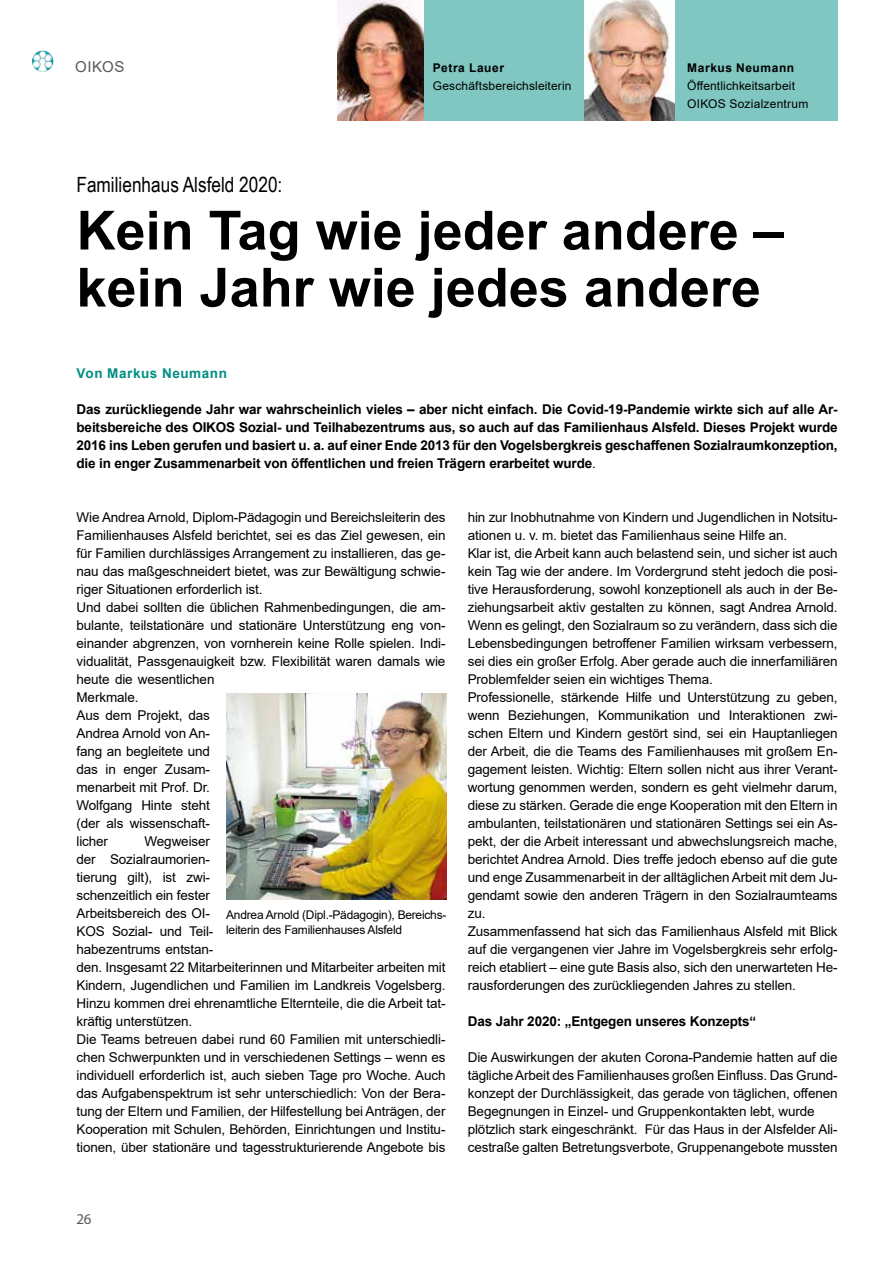
<style>
.page{position:relative;width:893px;height:1263px;background:#fff}
.page>*{position:absolute;margin:0;border:0;box-sizing:border-box;transform-origin:0 0}
.t1{font:700 54px/57px "Arial";color:#000}
.t2{font:21px "Arial Narrow";color:#000}
.t3{font:15px "Arial";letter-spacing:.035em;color:#58595b}
.t4{font:15px "Myriad Pro";color:#58595b}
.t5{font:13.5px/18px "Arial";letter-spacing:-.01em;color:#000}
.t6{font:700 13.5px/18px "Arial";letter-spacing:-.01em;color:#000;text-align:justify}
.t7{font:700 13.5px "Arial";letter-spacing:.045em;color:#008e84}
.t8{font:12px/15px "Arial";letter-spacing:-.01em;color:#000}
.t9{font:12px/18px "Arial";letter-spacing:.015em;color:#000}
.t10{font:12px "Arial";letter-spacing:.01em;color:#000}
.t11{font:700 12px "Arial";letter-spacing:.05em;color:#000}
.s1{font-weight:400}
</style>
<div class="page">
<div style="left:338px;top:0;width:500px;height:121px;background:#80c6c1"></div>
<img style="left:584px;top:0;width:91px;height:120px">
<img style="left:338px;top:0;width:85px;height:120px">
<img style="left:32px;top:51px;width:10px;height:16px">
<img style="left:226px;top:694px;width:220px;height:206px">
<p class="t3" style="left:75px;top:56px;width:51px">OIKOS</p>
<p class="t11" style="left:433px;top:59px;width:73px">Petra Lauer</p>
<p class="t10" style="left:433px;top:78px;width:140px">Geschäftsbereichsleiterin</p>
<p class="t11" style="left:687px;top:59px;width:109px">Markus Neumann</p>
<p class="t9" style="left:687px;top:77px;width:123px">Öffentlichkeitsarbeit<br>OIKOS Sozialzentrum</p>
<h2 class="t2" style="left:77px;top:170px;width:207px">Familienhaus Alsfeld 2020:</h2>
<h1 class="t1" style="left:77px;top:203px;width:709px">Kein Tag wie jeder andere – kein Jahr wie jedes andere</h1>
<p class="t7" style="left:77px;top:364px;width:152px">Von Markus Neumann</p>
<p class="t6" style="left:77px;top:401px;width:763px">Das zurückliegende Jahr war wahrscheinlich vieles – aber nicht einfach. Die Covid-19-Pandemie wirkte sich auf alle Ar&shy;beitsbereiche des OIKOS Sozial- und Teilhabezentrums aus, so auch auf das Familienhaus Alsfeld. Dieses Projekt wurde 2016 ins Leben gerufen und basiert u. a. auf einer Ende 2013 für den Vogelsbergkreis geschaffenen Sozialraumkonzeption, die in enger Zusammenarbeit von öffentlichen und freien Trägern erarbeitet wurde<span class="s1">.</span></p>
<p class="t5" style="left:77px;top:508px;width:370px">Wie Andrea Arnold, Diplom-Pädagogin und Bereichsleiterin des Familienhauses Alsfeld berichtet, sei es das Ziel gewesen, ein für Familien durchlässiges Arrangement zu installieren, das ge&shy;nau das maßgeschneidert bietet, was zur Bewältigung schwie&shy;riger Situationen erforderlich ist.<br>Und dabei sollten die üblichen Rahmenbedingungen, die am&shy;bulante, teilstationäre und stationäre Unterstützung eng von&shy;einander abgrenzen, von vornherein keine Rolle spielen. Indi&shy;vidualität, Passgenauigkeit bzw. Flexibilität waren damals wie heute die wesentlichen<br>Merkmale.<br>Aus dem Projekt, das<br>Andrea Arnold von An-<br>fang an begleitete und<br>das in enger Zusam-<br>menarbeit mit Prof. Dr.<br>Wolfgang Hinte steht<br>(der als wissenschaft-<br>licher</p>
<p class="t5" style="left:77px;top:832px;width:370px;text-indent:68px">Wegweiser<br>der Sozialraumorien-<br>tierung gilt), ist zwi-<br>schenzeitlich ein fester<br>Arbeitsbereich des OI-<br>KOS Sozial- und Teil-<br>habezentrums entstan-<br>den. Insgesamt 22 Mitarbeiterinnen und Mitarbeiter arbeiten mit Kindern, Jugendlichen und Familien im Landkreis Vogelsberg.<br>Hinzu kommen drei ehrenamtliche Elternteile, die die Arbeit tat&shy;kräftig unterstützen.<br>Die Teams betreuen dabei rund 60 Familien mit unterschiedli&shy;chen Schwerpunkten und in verschiedenen Settings – wenn es individuell erforderlich ist, auch sieben Tage pro Woche. Auch das Aufgabenspektrum ist sehr unterschiedlich: Von der Bera&shy;tung der Eltern und Familien, der Hilfestellung bei Anträgen, der Kooperation mit Schulen, Behörden, Einrichtungen und Institu&shy;tionen, über stationäre und tagesstrukturierende Angebote bis</p>
<p class="t8" style="left:226px;top:907px;width:222px">Andrea Arnold (Dipl.-Pädagogin), Bereichs&shy;leiterin des Familienhauses Alsfeld</p>
<p class="t5" style="left:468px;top:508px;width:371px">hin zur Inobhutnahme von Kindern und Jugendlichen in Notsitu&shy;ationen u. v. m. bietet das Familienhaus seine Hilfe an.<br>Klar ist, die Arbeit kann auch belastend sein, und sicher ist auch kein Tag wie der andere. Im Vordergrund steht jedoch die posi&shy;tive Herausforderung, sowohl konzeptionell als auch in der Be&shy;ziehungsarbeit aktiv gestalten zu können, sagt Andrea Arnold.<br>Wenn es gelingt, den Sozialraum so zu verändern, dass sich die Lebensbedingungen betroffener Familien wirksam verbessern, sei dies ein großer Erfolg. Aber gerade auch die innerfamiliären Problemfelder seien ein wichtiges Thema.<br>Professionelle, stärkende Hilfe und Unterstützung zu geben, wenn Beziehungen, Kommunikation und Interaktionen zwi&shy;schen Eltern und Kindern gestört sind, sei ein Hauptanliegen der Arbeit, die die Teams des Familienhauses mit großem En&shy;gagement leisten. Wichtig: Eltern sollen nicht aus ihrer Verant&shy;wortung genommen werden, sondern es geht vielmehr darum, diese zu stärken. Gerade die enge Kooperation mit den Eltern in ambulanten, teilstationären und stationären Settings sei ein As&shy;pekt, der die Arbeit interessant und abwechslungsreich mache, berichtet Andrea Arnold. Dies treffe jedoch ebenso auf die gute und enge Zusammenarbeit in der alltäglichen Arbeit mit dem Ju&shy;gendamt sowie den anderen Trägern in den Sozialraumteams zu.<br>Zusammenfassend hat sich das Familienhaus Alsfeld mit Blick auf die vergangenen vier Jahre im Vogelsbergkreis sehr erfolg&shy;reich etabliert – eine gute Basis also, sich den unerwarteten He&shy;rausforderungen des zurückliegenden Jahres zu stellen.</p>
<p class="t6" style="left:468px;top:1012px;width:290px">Das Jahr 2020: „Entgegen unseres Konzepts“</p>
<p class="t5" style="left:468px;top:1048px;width:371px">Die Auswirkungen der akuten Corona-Pandemie hatten auf die tägliche Arbeit des Familienhauses großen Einfluss. Das Grund&shy;konzept der Durchlässigkeit, das gerade von täglichen, offenen Begegnungen in Einzel- und Gruppenkontakten lebt, wurde plötzlich stark eingeschränkt. Für das Haus in der Alsfelder Ali&shy;cestraße galten Betretungsverbote, Gruppenangebote mussten</p>
<p class="t4" style="left:77px;top:1210px;width:17px">26</p>
</div>
